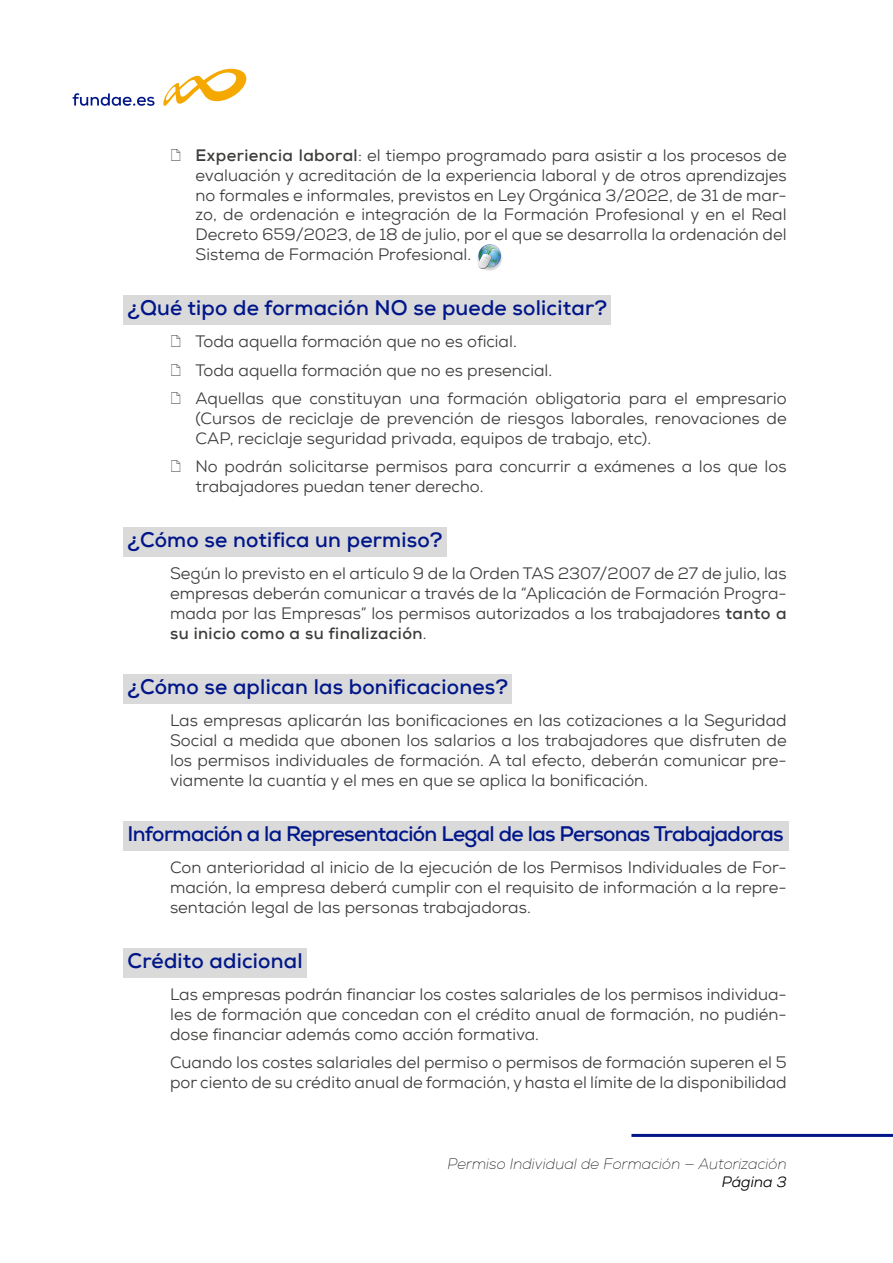
<style>
.page{position:relative;width:893px;height:1263px;background:#fff}
.page>*{position:absolute;margin:0;border:0;box-sizing:border-box;transform-origin:0 0}
.t1{font:700 21px "Nexa";letter-spacing:.01em;color:#001689}
.t2{font:700 21px "Nexa";letter-spacing:-.03em;color:#001689}
.t3{font:16.5px/19.8px "Nexa";color:#3c3c3b;text-align:justify}
.t4{font:italic 100 15px "Nexa";color:#000}
.t5{font:italic 15px "Nexa";color:#000}
.s1{font-weight:700}
</style>
<div class="page">
<svg style="left:163px;top:69px;width:83px;height:37px"></svg>
<svg style="left:73px;top:93px;width:81px;height:13px"></svg>
<hr style="left:631px;top:1134px;width:262px;height:3px;background:#001689">
<div style="left:123px;top:295px;width:488px;height:30px;background:#dadada"></div>
<div style="left:123px;top:527px;width:324px;height:30px;background:#dadada"></div>
<div style="left:123px;top:674px;width:389px;height:29px;background:#dadada"></div>
<div style="left:123px;top:821px;width:665px;height:29px;background:#dadada"></div>
<div style="left:123px;top:948px;width:184px;height:30px;background:#dadada"></div>
<svg style="left:477px;top:244px;width:25px;height:27px"></svg>
<p class="t3" style="left:196px;top:145px;width:593px"><span class="s1">Experiencia laboral</span>: el tiempo programado para asistir a los procesos de evaluación y acreditación de la experiencia laboral y de otros aprendizajes no formales e informales, previstos en Ley Orgánica 3/2022, de 31 de mar&shy;zo, de ordenación e integración de la Formación Profesional y en el Real Decreto 659/2023, de 18 de julio, por el que se desarrolla la ordenación del Sistema de Formación Profesional.</p>
<p class="t1" style="left:128px;top:294px;width:481px">¿Qué tipo de formación NO se puede solicitar?</p>
<p class="t3" style="left:196px;top:328px;width:593px;line-height:28.3px;text-align:left">Toda aquella formación que no es oficial.<br>Toda aquella formación que no es presencial.<br>Aquellas que constituyan una formación obligatoria para el empresario</p>
<p class="t3" style="left:196px;top:408px;width:593px">(Cursos de reciclaje de prevención de riesgos laborales, renovaciones de<br>CAP, reciclaje seguridad privada, equipos de trabajo, etc).</p>
<p class="t3" style="left:196px;top:456px;width:593px">No podrán solicitarse permisos para concurrir a exámenes a los que los trabajadores puedan tener derecho.</p>
<p class="t1" style="left:128px;top:526px;width:316px">¿Cómo se notifica un permiso?</p>
<p class="t3" style="left:170px;top:564px;width:618px">Según lo previsto en el artículo 9 de la Orden TAS 2307/2007 de 27 de julio, las empresas deberán comunicar a través de la “Aplicación de Formación Progra&shy;mada por las Empresas” los permisos autorizados a los trabajadores <span class="s1">tanto a su inicio como a su finalización</span>.</p>
<p class="t1" style="left:128px;top:673px;width:382px">¿Cómo se aplican las bonificaciones?</p>
<p class="t3" style="left:170px;top:711px;width:618px">Las empresas aplicarán las bonificaciones en las cotizaciones a la Seguridad Social a medida que abonen los salarios a los trabajadores que disfruten de los permisos individuales de formación. A tal efecto, deberán comunicar pre&shy;viamente la cuantía y el mes en que se aplica la bonificación.</p>
<p class="t2" style="left:128px;top:820px;width:657px">Información a la Representación Legal de las Personas Trabajadoras</p>
<p class="t3" style="left:170px;top:858px;width:618px">Con anterioridad al inicio de la ejecución de los Permisos Individuales de For&shy;mación, la empresa deberá cumplir con el requisito de información a la repre&shy;sentación legal de las personas trabajadoras.</p>
<p class="t1" style="left:128px;top:947px;width:177px">Crédito adicional</p>
<p class="t3" style="left:170px;top:985px;width:618px">Las empresas podrán financiar los costes salariales de los permisos individua&shy;les de formación que concedan con el crédito anual de formación, no pudién&shy;dose financiar además como acción formativa.</p>
<p class="t3" style="left:170px;top:1053px;width:618px">Cuando los costes salariales del permiso o permisos de formación superen el 5 por ciento de su crédito anual de formación, y hasta el límite de la disponibilidad</p>
<p class="t4" style="left:448px;top:1154px;width:341px">Permiso Individual de Formación — Autorización</p>
<p class="t5" style="left:722px;top:1172px;width:66px">Página 3</p>
</div>
